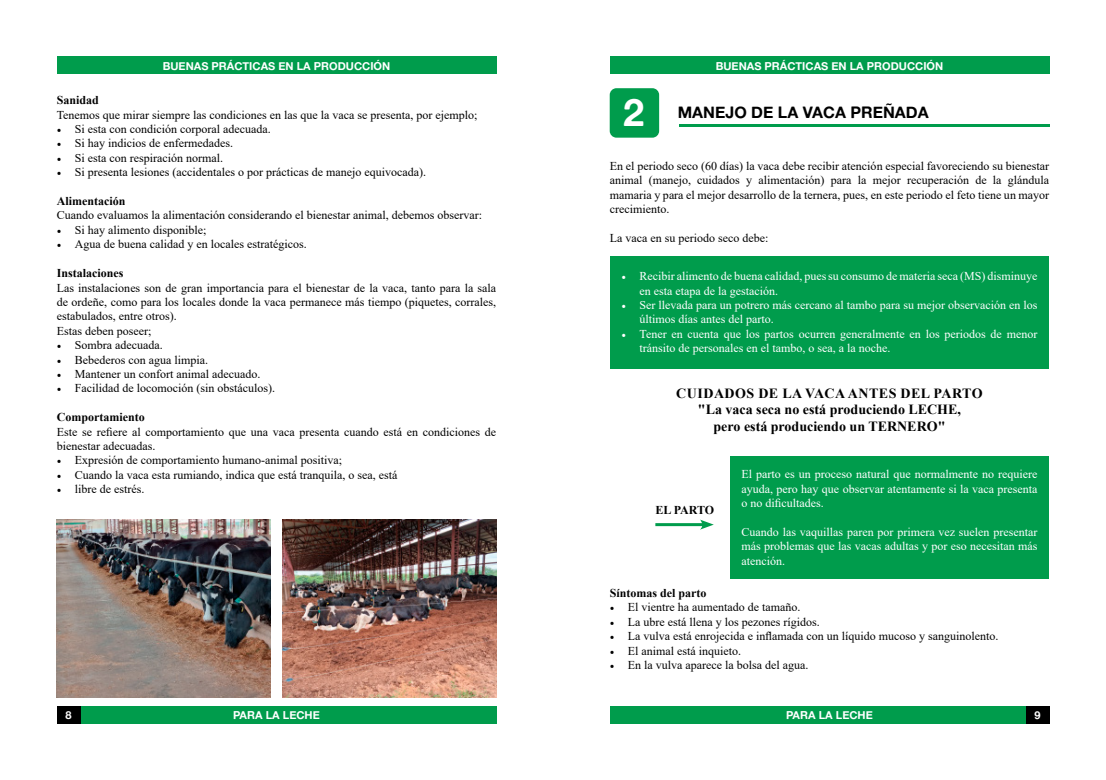
<style>
.page{position:relative;width:1106px;height:780px;background:#fff}
.page>*{position:absolute;margin:0;border:0;box-sizing:border-box;transform-origin:0 0}
.t1{font:38px "Alte Haas Grotesk Bold";color:#fff}
.t2{font:16px "Alte Haas Grotesk Bold";color:#000}
.t3{font:700 14px/16.8px "Times New Roman";color:#000;text-align:center}
.t4{font:12px/14.4px "Times New Roman";color:#000}
.t5{font:12px/14.4px "Times New Roman";color:#fff}
.t6{font:700 12px "Times New Roman";color:#000}
.t7{font:11px "Alte Haas Grotesk Bold";color:#fff}
.s1{font-family:"Minion Pro"}
</style>
<div class="page">
<div style="left:57px;top:706px;width:439px;height:17px;background:#009c4c"></div>
<div style="left:609px;top:706px;width:440px;height:17px;background:#009c4c"></div>
<div style="left:1025px;top:706px;width:24px;height:17px;background:#000"></div>
<div style="left:57px;top:57px;width:439px;height:17px;background:#009c4c"></div>
<div style="left:609px;top:57px;width:440px;height:17px;background:#009c4c"></div>
<div style="left:57px;top:706px;width:23px;height:17px;background:#000"></div>
<img style="left:57px;top:519px;width:213px;height:178px">
<img style="left:282px;top:519px;width:214px;height:178px">
<div style="left:609px;top:88px;width:50px;height:50px;background:#009c4c;border-radius:7px"></div>
<hr style="left:679px;top:124px;width:370px;height:2px;background:#009c4c">
<hr style="left:655px;top:523px;width:50px;height:3px;background:#009c4c">
<svg style="left:700px;top:519px;width:13px;height:10px"></svg>
<div style="left:610px;top:256px;width:438px;height:112px;background:#009c4c"></div>
<div style="left:730px;top:455px;width:318px;height:123px;background:#009c4c"></div>
<p class="t7" style="left:163px;top:59px;width:229px">BUENAS PRÁCTICAS EN LA PRODUCCIÓN</p>
<p class="t7" style="left:715px;top:59px;width:229px">BUENAS PRÁCTICAS EN LA PRODUCCIÓN</p>
<p class="t6" style="left:57px;top:91px;width:44px">Sanidad</p>
<p class="t4" style="left:57px;top:107px;width:422px">Tenemos que mirar siempre las condiciones en las que la vaca se presenta, por ejemplo;</p>
<p class="t4" style="left:57px;top:121px;width:215px"><span class="s1">•</span> Si esta con condición corporal adecuada.</p>
<p class="t4" style="left:57px;top:136px;width:178px"><span class="s1">•</span> Si hay indicios de enfermedades.</p>
<p class="t4" style="left:57px;top:150px;width:168px"><span class="s1">•</span> Si esta con respiración normal.</p>
<p class="t4" style="left:57px;top:165px;width:371px"><span class="s1">•</span> Si presenta lesiones (accidentales o por prácticas de manejo equivocada).</p>
<p class="t6" style="left:57px;top:192px;width:70px">Alimentación</p>
<p class="t4" style="left:57px;top:208px;width:427px">Cuando evaluamos la alimentación considerando el bienestar animal, debemos observar:</p>
<p class="t4" style="left:57px;top:222px;width:151px"><span class="s1">•</span> Si hay alimento disponible;</p>
<p class="t4" style="left:57px;top:237px;width:251px"><span class="s1">•</span> Agua de buena calidad y en locales estratégicos.</p>
<p class="t6" style="left:57px;top:264px;width:68px">Instalaciones</p>
<p class="t4" style="left:57px;top:280px;width:441px">Las instalaciones son de gran importancia para el bienestar de la vaca, tanto para la sala de ordeñe, como para los locales donde la vaca permanece más tiempo (piquetes, corrales, estabulados, entre otros).<br>Estas deben poseer;</p>
<p class="t4" style="left:57px;top:337px;width:107px"><span class="s1">•</span> Sombra adecuada.</p>
<p class="t4" style="left:57px;top:352px;width:153px"><span class="s1">•</span> Bebederos con agua limpia.</p>
<p class="t4" style="left:57px;top:366px;width:205px"><span class="s1">•</span> Mantener un confort animal adecuado.</p>
<p class="t4" style="left:57px;top:381px;width:220px"><span class="s1">•</span> Facilidad de locomoción (sin obstáculos).</p>
<p class="t6" style="left:57px;top:408px;width:89px">Comportamiento</p>
<p class="t4" style="left:57px;top:424px;width:441px">Este se refiere al comportamiento que una vaca presenta cuando está en condiciones de bienestar adecuadas.</p>
<p class="t4" style="left:57px;top:453px;width:287px"><span class="s1">•</span> Expresión de comportamiento humano-animal positiva;</p>
<p class="t4" style="left:57px;top:467px;width:342px"><span class="s1">•</span> Cuando la vaca esta rumiando, indica que está tranquila, o sea, está</p>
<p class="t4" style="left:57px;top:481px;width:89px"><span class="s1">•</span> libre de estrés.</p>
<h1 class="t1" style="left:623px;top:89px;width:23px">2</h1>
<h2 class="t2" style="left:677px;top:102px;width:252px">MANEJO DE LA VACA PREÑADA</h2>
<p class="t4" style="left:609px;top:158px;width:441px;text-align:justify">En el periodo seco (60 días) la vaca debe recibir atención especial favoreciendo su bienestar animal (manejo, cuidados y alimentación) para la mejor recuperación de la glándula mamaria y para el mejor desarrollo de la ternera, pues, en este periodo el feto tiene un mayor crecimiento.</p>
<p class="t4" style="left:609px;top:230px;width:160px">La vaca en su periodo seco debe:</p>
<p class="t5" style="left:639px;top:268px;width:399px;text-indent:-18px"><span class="s1">•</span> Recibir alimento de buena calidad, pues su consumo de materia seca (MS) disminuye en esta etapa de la gestación.</p>
<p class="t5" style="left:639px;top:297px;width:399px;text-indent:-18px"><span class="s1">•</span> Ser llevada para un potrero más cercano al tambo para su mejor observación en los últimos días antes del parto.</p>
<p class="t5" style="left:639px;top:326px;width:399px;text-indent:-18px"><span class="s1">•</span> Tener en cuenta que los partos ocurren generalmente en los periodos de menor tránsito de personales en el tambo, o sea, a la noche.</p>
<p class="t3" style="left:676px;top:384px;width:308px">CUIDADOS DE LA VACA ANTES DEL PARTO "La vaca seca no está produciendo LECHE,<br>pero está produciendo un TERNERO"</p>
<p class="t6" style="left:655px;top:501px;width:60px">EL PARTO</p>
<p class="t5" style="left:741px;top:466px;width:297px;text-align:justify">El parto es un proceso natural que normalmente no requiere ayuda, pero hay que observar atentamente si la vaca presenta o no dificultades.</p>
<p class="t5" style="left:741px;top:524px;width:297px;text-align:justify">Cuando las vaquillas paren por primera vez suelen presentar más problemas que las vacas adultas y por eso necesitan más atención.</p>
<p class="t6" style="left:609px;top:584px;width:98px">Síntomas del parto</p>
<p class="t4" style="left:609px;top:599px;width:192px"><span class="s1">•</span> El vientre ha aumentado de tamaño.</p>
<p class="t4" style="left:609px;top:614px;width:211px"><span class="s1">•</span> La ubre está llena y los pezones rígidos.</p>
<p class="t4" style="left:609px;top:628px;width:390px"><span class="s1">•</span> La vulva está enrojecida e inflamada con un líquido mucoso y sanguinolento.</p>
<p class="t4" style="left:609px;top:643px;width:133px"><span class="s1">•</span> El animal está inquieto.</p>
<p class="t4" style="left:609px;top:657px;width:200px"><span class="s1">•</span> En la vulva aparece la bolsa del agua.</p>
<p class="t7" style="left:65px;top:708px;width:8px">8</p>
<p class="t7" style="left:233px;top:708px;width:88px">PARA LA LECHE</p>
<p class="t7" style="left:786px;top:708px;width:88px">PARA LA LECHE</p>
<p class="t7" style="left:1034px;top:708px;width:8px">9</p>
</div>
